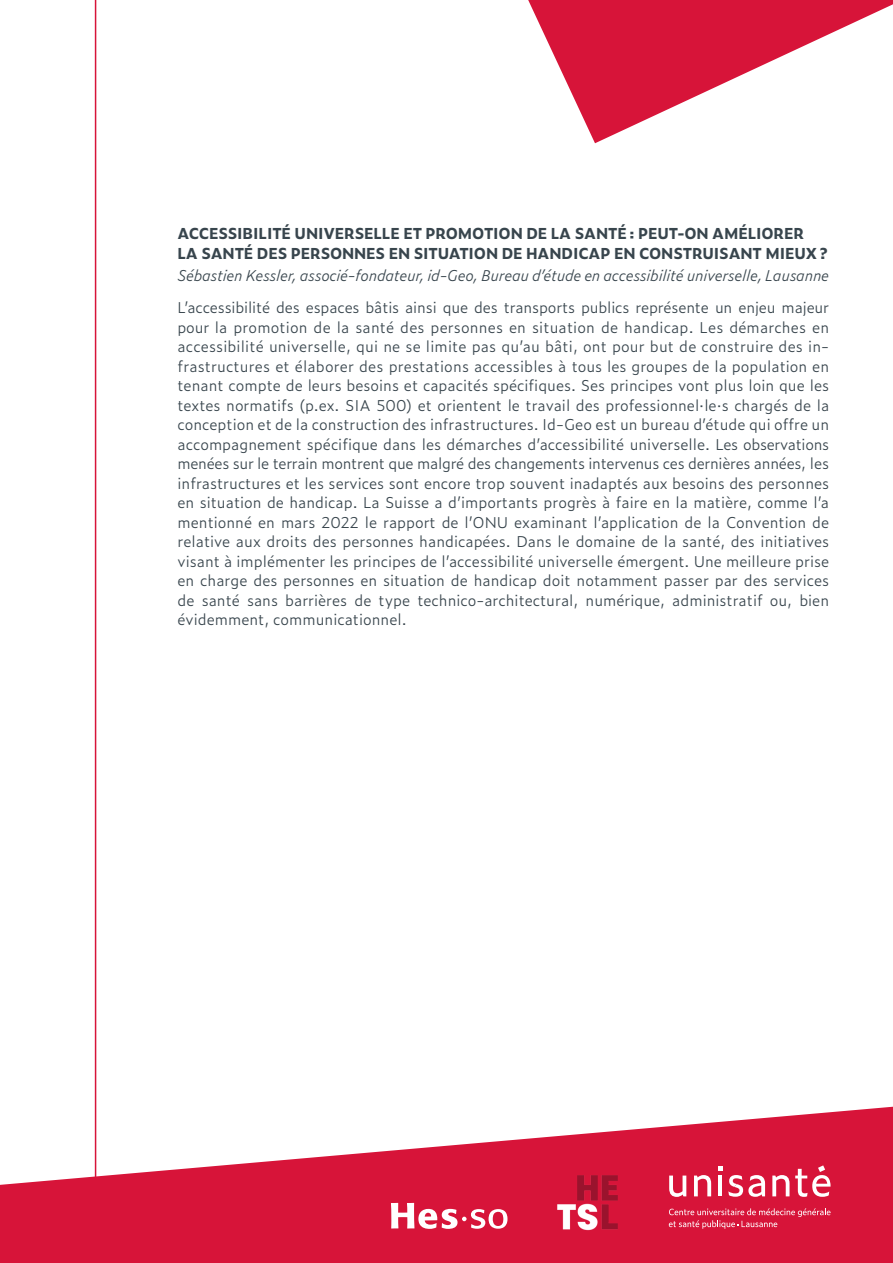
<style>
.page{position:relative;width:893px;height:1263px;background:#fff}
.page>*{position:absolute;margin:0;border:0;box-sizing:border-box;transform-origin:0 0}
.t1{font:300 15px/19.5px "Zeitung Pro";color:#38454d;text-align:justify}
.t2{font:700 15px/19.5px "Zeitung Pro";letter-spacing:-.01em;color:#38454d}
.t3{font:italic 300 15px "Zeitung Pro";letter-spacing:-.02em;color:#38454d}
</style>
<div class="page">
<svg style="left:528px;top:0;width:365px;height:143px;fill:#d71439"></svg>
<hr style="left:95px;top:0;width:1px;height:1191px;background:#d71439">
<svg style="left:0;top:1107px;width:893px;height:156px;fill:#d71439"></svg>
<svg style="left:669px;top:1175px;width:17px;height:22px"></svg>
<svg style="left:694px;top:1175px;width:17px;height:21px"></svg>
<svg style="left:772px;top:1175px;width:17px;height:21px"></svg>
<svg style="left:795px;top:1165px;width:36px;height:32px"></svg>
<svg style="left:669px;top:1208px;width:162px;height:21px;background:#dc3555"></svg>
<svg style="left:718px;top:1166px;width:47px;height:31px"></svg>
<svg style="left:391px;top:1203px;width:116px;height:26px"></svg>
<img style="left:547px;top:1164px;width:81px;height:77px">
<p class="t2" style="left:178px;top:223px;width:652px">ACCESSIBILITÉ UNIVERSELLE ET PROMOTION DE LA SANTÉ : PEUT-ON AMÉLIORER<br>LA SANTÉ DES PERSONNES EN SITUATION DE HANDICAP EN CONSTRUISANT MIEUX ?</p>
<p class="t3" style="left:178px;top:264px;width:653px">Sébastien Kessler, associé-fondateur, id-Geo, Bureau d’étude en accessibilité universelle, Lausanne</p>
<p class="t1" style="left:178px;top:297px;width:653px">L’accessibilité des espaces bâtis ainsi que des transports publics représente un enjeu majeur pour la promotion de la santé des personnes en situation de handicap. Les démarches en accessibilité universelle, qui ne se limite pas qu’au bâti, ont pour but de construire des in&shy;frastructures et élaborer des prestations accessibles à tous les groupes de la population en tenant compte de leurs besoins et capacités spécifiques. Ses principes vont plus loin que les textes normatifs (p.ex. SIA 500) et orientent le travail des professionnel·le·s chargés de la conception et de la construction des infrastructures. Id-Geo est un bureau d’étude qui offre un accompagnement spécifique dans les démarches d’accessibilité universelle. Les observations menées sur le terrain montrent que malgré des changements intervenus ces dernières années, les infrastructures et les services sont encore trop souvent inadaptés aux besoins des personnes en situation de handicap. La Suisse a d’importants progrès à faire en la matière, comme l’a mentionné en mars 2022 le rapport de l’ONU examinant l’application de la Convention de relative aux droits des personnes handicapées. Dans le domaine de la santé, des initiatives visant à implémenter les principes de l’accessibilité universelle émergent. Une meilleure prise en charge des personnes en situation de handicap doit notamment passer par des services de santé sans barrières de type technico-architectural, numérique, administratif ou, bien évidemment, communicationnel.</p>
</div>
